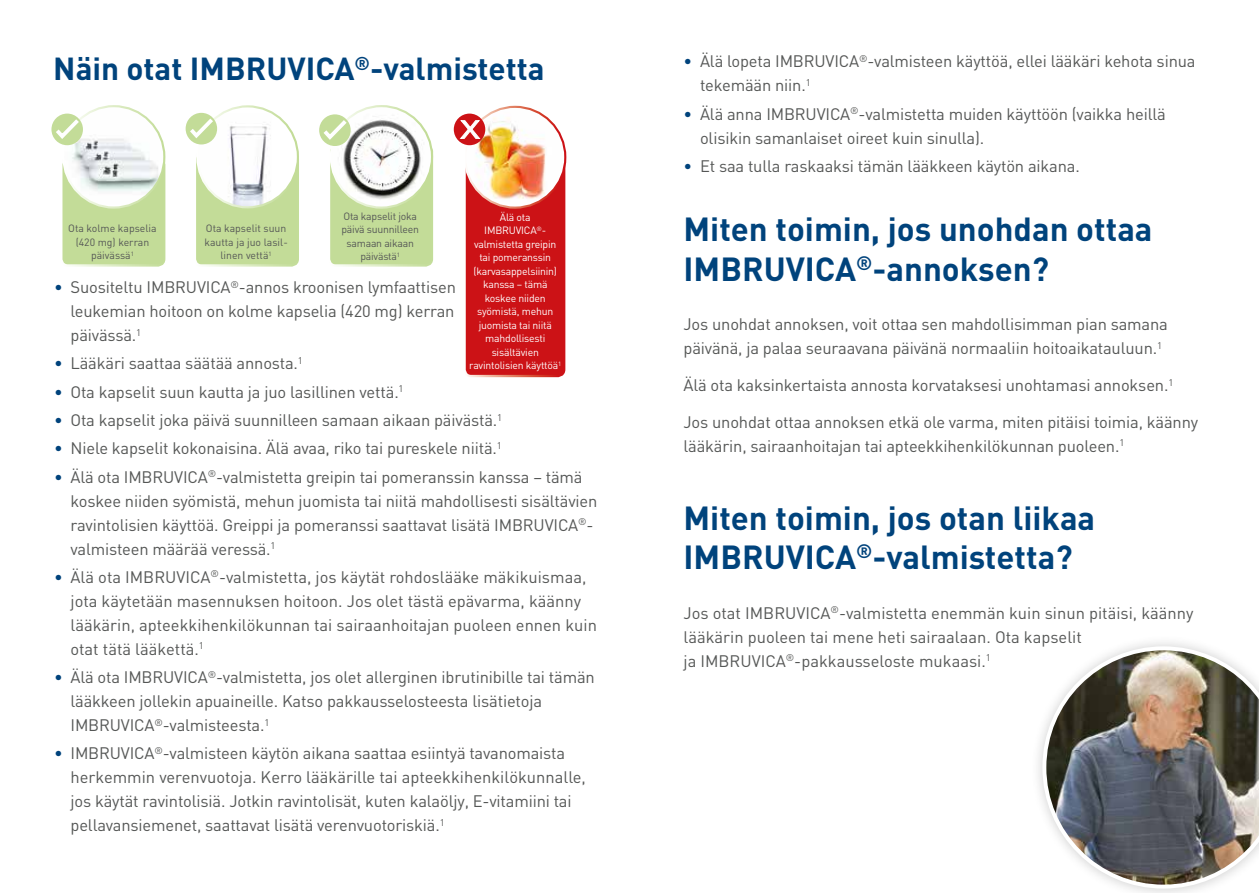
<style>
.page{position:relative;width:1259px;height:893px;background:#fff}
.page>*{position:absolute;margin:0;border:0;box-sizing:border-box;transform-origin:0 0}
.t1{font:700 33px/39.6px "DIN";color:#00437c}
.t2{font:700 31.5px "DIN";color:#00437c}
.t3{font:16.5px/24px "DIN";letter-spacing:-.01em;color:#555756}
.t4{font:10.5px/13.5px "DIN";letter-spacing:-.02em;color:#fff;text-align:center}
.t5{font:10.5px/13.5px "DIN";color:#555756;text-align:center}
.t6{font:10.5px/13.5px "DIN";letter-spacing:-.02em;color:#555756;text-align:center}
.s1{color:#00437c}
</style>
<div class="page">
<div style="left:61px;top:159px;width:103px;height:106px;background:#c3dc98;border-radius:7px"></div>
<div style="left:60px;top:157px;width:105px;height:110px;border:2px solid #fff;border-radius:7px"></div>
<img style="left:64px;top:109px;width:100px;height:95px">
<div style="left:62px;top:105px;width:103px;height:104px;border:2px solid #fff;border-radius:50%"></div>
<div style="left:51px;top:114px;width:32px;height:31px;background:#c3dc98;border-radius:50%"></div>
<svg style="left:52px;top:115px;width:31px;height:27px"></svg>
<div style="left:329px;top:145px;width:103px;height:120px;background:#c3dc98;border-radius:7px"></div>
<div style="left:328px;top:144px;width:105px;height:123px;border:2px solid #fff;border-radius:7px"></div>
<img style="left:331px;top:106px;width:101px;height:102px;border-radius:51px">
<div style="left:330px;top:105px;width:103px;height:104px;border:2px solid #fff;border-radius:50%"></div>
<svg style="left:319px;top:114px;width:32px;height:32px"></svg>
<svg style="left:319px;top:116px;width:32px;height:27px"></svg>
<div style="left:195px;top:153px;width:103px;height:112px;background:#c3dc98;border-radius:7px"></div>
<div style="left:194px;top:152px;width:105px;height:115px;border:2px solid #fff;border-radius:7px"></div>
<div style="left:197px;top:106px;width:101px;height:101px;background:#fff;border-radius:50%"></div>
<img style="left:197px;top:114px;width:75px;height:92px">
<div style="left:196px;top:105px;width:103px;height:103px;border:2px solid #fff;border-radius:50%"></div>
<div style="left:186px;top:113px;width:31px;height:31px;background:#c3dc98;border-radius:50%"></div>
<svg style="left:186px;top:114px;width:31px;height:27px"></svg>
<div style="left:464px;top:149px;width:100px;height:227px;background:#cc1216;border-radius:7px"></div>
<div style="left:463px;top:148px;width:102px;height:229px;border:2px solid #fff;border-radius:7px"></div>
<img style="left:465px;top:107px;width:96px;height:101px">
<div style="left:464px;top:106px;width:102px;height:103px;border:2px solid #fff;border-radius:50%"></div>
<div style="left:454px;top:114px;width:31px;height:31px;background:#cc1216;border-radius:50%"></div>
<svg style="left:459px;top:120px;width:22px;height:19px"></svg>
<div style="left:1030px;top:634px;width:229px;height:259px;background:#000;opacity:.2"></div>
<img style="left:1042px;top:646px;width:217px;height:243px">
<h2 class="t2" style="left:53px;top:48px;width:493px">Näin otat IMBRUVICA<sup>®</sup>-valmistetta</h2>
<p class="t4" style="left:469px;top:210px;width:94px">Älä ota<br>IMBRUVICA<sup>®</sup>- valmistetta greipin tai pomeranssin (karvasappelsiinin) kanssa – tämä koskee niiden syömistä, mehun juomista tai niitä mahdollisesti sisältävien ravintolisien käyttöä<sup>1</sup></p>
<p class="t6" style="left:341px;top:209px;width:79px">Ota kapselit joka päivä suunnilleen samaan aikaan päivästä<sup>1</sup></p>
<p class="t5" style="left:68px;top:221px;width:90px">Ota kolme kapselia (420 mg) kerran päivässä<sup>1</sup></p>
<p class="t5" style="left:204px;top:222px;width:85px">Ota kapselit suun kautta ja juo lasil&shy;linen vettä<sup>1</sup></p>
<p class="t3" style="left:70px;top:275px;width:387px;text-align:justify;text-indent:-16px"><span class="s1">•</span> Suositeltu IMBRUVICA<sup>®</sup>-annos kroonisen lymfaattisen leukemian hoitoon on kolme kapselia (420 mg) kerran päivässä.<sup>1</sup></p>
<p class="t3" style="left:54px;top:351px;width:250px"><span class="s1">•</span> Lääkäri saattaa säätää annosta.<sup>1</sup></p>
<p class="t3" style="left:54px;top:379px;width:351px"><span class="s1">•</span> Ota kapselit suun kautta ja juo lasillinen vettä.<sup>1</sup></p>
<p class="t3" style="left:54px;top:408px;width:450px"><span class="s1">•</span> Ota kapselit joka päivä suunnilleen samaan aikaan päivästä.<sup>1</sup></p>
<p class="t3" style="left:54px;top:436px;width:449px"><span class="s1">•</span> Niele kapselit kokonaisina. Älä avaa, riko tai pureskele niitä.<sup>1</sup></p>
<p class="t3" style="left:70px;top:464px;width:528px;text-indent:-16px"><span class="s1">•</span> Älä ota IMBRUVICA<sup>®</sup>-valmistetta greipin tai pomeranssin kanssa – tämä koskee niiden syömistä, mehun juomista tai niitä mahdollisesti sisältävien ravintolisien käyttöä. Greippi ja pomeranssi saattavat lisätä IMBRUVICA<sup>®</sup>- valmisteen määrää veressä.<sup>1</sup></p>
<p class="t3" style="left:71px;top:564px;width:528px;text-indent:-17px"><span class="s1">•</span> Älä ota IMBRUVICA<sup>®</sup>-valmistetta, jos käytät rohdoslääke mäkikuismaa, jota käytetään masennuksen hoitoon. Jos olet tästä epävarma, käänny lääkärin, apteekkihenkilökunnan tai sairaanhoitajan puoleen ennen kuin otat tätä lääkettä.<sup>1</sup></p>
<p class="t3" style="left:70px;top:665px;width:526px;text-indent:-16px"><span class="s1">•</span> Älä ota IMBRUVICA<sup>®</sup>-valmistetta, jos olet allerginen ibrutinibille tai tämän lääkkeen jollekin apuaineille. Katso pakkausselosteesta lisätietoja<br>IMBRUVICA<sup>®</sup>-valmisteesta.<sup>1</sup></p>
<p class="t3" style="left:70px;top:741px;width:517px;text-indent:-16px"><span class="s1">•</span> IMBRUVICA<sup>®</sup>-valmisteen käytön aikana saattaa esiintyä tavanomaista herkemmin verenvuotoja. Kerro lääkärille tai apteekkihenkilökunnalle, jos käytät ravintolisiä. Jotkin ravintolisät, kuten kalaöljy, E-vitamiini tai pellavansiemenet, saattavat lisätä verenvuotoriskiä.<sup>1</sup></p>
<p class="t3" style="left:700px;top:49px;width:497px;text-indent:-16px"><span class="s1">•</span> Älä lopeta IMBRUVICA<sup>®</sup>-valmisteen käyttöä, ellei lääkäri kehota sinua tekemään niin.<sup>1</sup></p>
<p class="t3" style="left:700px;top:101px;width:467px;text-indent:-16px"><span class="s1">•</span> Älä anna IMBRUVICA<sup>®</sup>-valmistetta muiden käyttöön (vaikka heillä olisikin samanlaiset oireet kuin sinulla).</p>
<p class="t3" style="left:683px;top:154px;width:398px"><span class="s1">•</span> Et saa tulla raskaaksi tämän lääkkeen käytön aikana.</p>
<h1 class="t1" style="left:683px;top:208px;width:470px">Miten toimin, jos unohdan ottaa<br>IMBRUVICA<sup>®</sup>-annoksen?</h1>
<p class="t3" style="left:683px;top:312px;width:486px">Jos unohdat annoksen, voit ottaa sen mahdollisimman pian samana päivänä, ja palaa seuraavana päivänä normaaliin hoitoaikatauluun.<sup>1</sup></p>
<p class="t3" style="left:683px;top:373px;width:491px">Älä ota kaksinkertaista annosta korvataksesi unohtamasi annoksen.<sup>1</sup></p>
<p class="t3" style="left:683px;top:410px;width:516px">Jos unohdat ottaa annoksen etkä ole varma, miten pitäisi toimia, käänny lääkärin, sairaanhoitajan tai apteekkihenkilökunnan puoleen.<sup>1</sup></p>
<h1 class="t1" style="left:683px;top:497px;width:413px">Miten toimin, jos otan liikaa<br>IMBRUVICA<sup>®</sup>-valmistetta?</h1>
<p class="t3" style="left:683px;top:601px;width:511px">Jos otat IMBRUVICA<sup>®</sup>-valmistetta enemmän kuin sinun pitäisi, käänny lääkärin puoleen tai mene heti sairaalaan. Ota kapselit<br>ja IMBRUVICA<sup>®</sup>-pakkausseloste mukaasi.<sup>1</sup></p>
</div>
